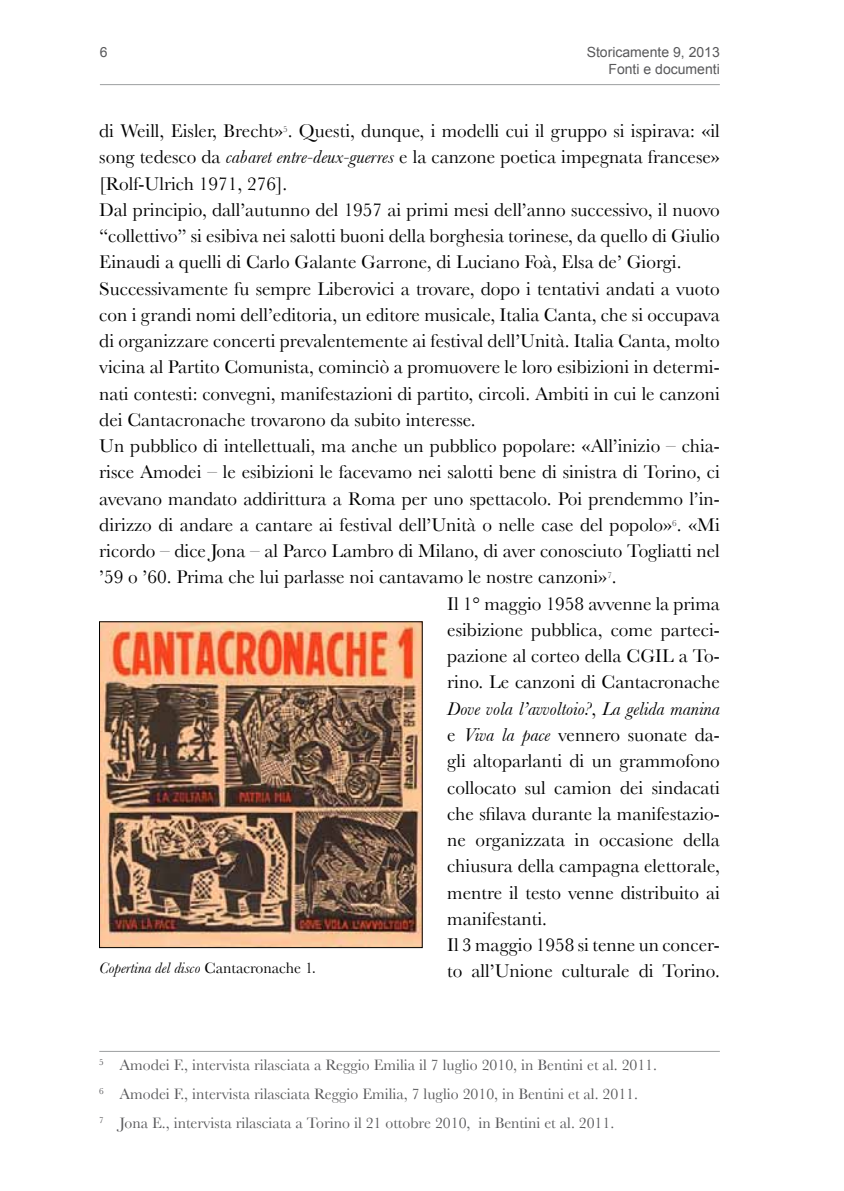
<style>
.page{position:relative;width:844px;height:1191px;background:#fff}
.page>*{position:absolute;margin:0;border:0;box-sizing:border-box;transform-origin:0 0}
.t1{font:19.25px "Baskerville";color:#000}
.t2{font:italic 19.25px "Baskerville";color:#000}
.t3{font:15.75px/28.9px "Baskerville";color:#58585a}
.t4{font:italic 15.75px "Baskerville";color:#000}
.t5{font:14px/16.8px "Arial";color:#58585a;text-align:right}
.s1{font-style:italic}
.s2{font-style:normal}
</style>
<div class="page">
<hr style="left:100px;top:84px;width:619px;height:1px;background:#9c9e9f">
<hr style="left:99px;top:1051px;width:620px;height:1px;background:#9c9e9f">
<img style="left:101px;top:623px;width:319px;height:322px">
<p class="t5" style="left:100px;top:44px;width:9px">6</p>
<p class="t5" style="left:586px;top:44px;width:135px">Storicamente 9, 2013<br>Fonti e documenti</p>
<p class="t1" style="left:99px;top:119px;width:622px">di Weill, Eisler, Brecht»<sup>5</sup>. Questi, dunque, i modelli cui il gruppo si ispirava: «il</p>
<p class="t1" style="left:99px;top:146px;width:622px">song tedesco da <span class="s1">cabaret entre-deux-guerres</span> e la canzone poetica impegnata francese»</p>
<p class="t1" style="left:99px;top:172px;width:190px">[Rolf-Ulrich 1971, 276].</p>
<p class="t1" style="left:99px;top:198px;width:622px">Dal principio, dall’autunno del 1957 ai primi mesi dell’anno successivo, il nuovo</p>
<p class="t1" style="left:99px;top:224px;width:622px">“collettivo” si esibiva nei salotti buoni della borghesia torinese, da quello di Giulio</p>
<p class="t1" style="left:99px;top:251px;width:583px">Einaudi a quelli di Carlo Galante Garrone, di Luciano Foà, Elsa de’ Giorgi.</p>
<p class="t1" style="left:99px;top:277px;width:622px">Successivamente fu sempre Liberovici a trovare, dopo i tentativi andati a vuoto</p>
<p class="t1" style="left:99px;top:303px;width:622px">con i grandi nomi dell’editoria, un editore musicale, Italia Canta, che si occupava</p>
<p class="t1" style="left:99px;top:329px;width:622px">di organizzare concerti prevalentemente ai festival dell’Unità. Italia Canta, molto</p>
<p class="t1" style="left:99px;top:356px;width:622px">vicina al Partito Comunista, cominciò a promuovere le loro esibizioni in determi-</p>
<p class="t1" style="left:99px;top:382px;width:622px">nati contesti: convegni, manifestazioni di partito, circoli. Ambiti in cui le canzoni</p>
<p class="t1" style="left:99px;top:408px;width:378px">dei Cantacronache trovarono da subito interesse.</p>
<p class="t1" style="left:99px;top:434px;width:622px">Un pubblico di intellettuali, ma anche un pubblico popolare: «All’inizio – chia-</p>
<p class="t1" style="left:99px;top:461px;width:622px">risce Amodei – le esibizioni le facevamo nei salotti bene di sinistra di Torino, ci</p>
<p class="t1" style="left:99px;top:487px;width:622px">avevano mandato addirittura a Roma per uno spettacolo. Poi prendemmo l’in-</p>
<p class="t1" style="left:99px;top:513px;width:622px">dirizzo di andare a cantare ai festival dell’Unità o nelle case del popolo»<sup>6</sup>. «Mi</p>
<p class="t1" style="left:99px;top:539px;width:622px">ricordo – dice Jona – al Parco Lambro di Milano, di aver conosciuto Togliatti nel</p>
<p class="t1" style="left:99px;top:566px;width:519px">’59 o ’60. Prima che lui parlasse noi cantavamo le nostre canzoni»<sup>7</sup>.</p>
<p class="t1" style="left:447px;top:592px;width:274px">Il 1° maggio 1958 avvenne la prima</p>
<p class="t1" style="left:447px;top:618px;width:274px">esibizione pubblica, come parteci-</p>
<p class="t1" style="left:447px;top:644px;width:274px">pazione al corteo della CGIL a To-</p>
<p class="t1" style="left:447px;top:671px;width:274px">rino. Le canzoni di Cantacronache</p>
<p class="t2" style="left:447px;top:697px;width:274px">Dove vola l’avvoltoio?<span class="s2">,</span> La gelida manina</p>
<p class="t1" style="left:447px;top:723px;width:274px">e <span class="s1">Viva la pace</span> vennero suonate da-</p>
<p class="t1" style="left:447px;top:749px;width:274px">gli altoparlanti di un grammofono</p>
<p class="t1" style="left:447px;top:776px;width:274px">collocato sul camion dei sindacati</p>
<p class="t1" style="left:447px;top:802px;width:274px">che sfilava durante la manifestazio-</p>
<p class="t1" style="left:447px;top:828px;width:274px">ne organizzata in occasione della</p>
<p class="t1" style="left:447px;top:854px;width:274px">chiusura della campagna elettorale,</p>
<p class="t1" style="left:447px;top:881px;width:274px">mentre il testo venne distribuito ai</p>
<p class="t1" style="left:447px;top:907px;width:101px">manifestanti.</p>
<p class="t1" style="left:447px;top:933px;width:274px">Il 3 maggio 1958 si tenne un concer-</p>
<p class="t1" style="left:447px;top:959px;width:274px">to all’Unione culturale di Torino.</p>
<p class="t4" style="left:99px;top:959px;width:219px">Copertina del disco <span class="s2">Cantacronache 1</span>.</p>
<p class="t3" style="left:99px;top:1050px;width:559px"><sup>5</sup> Amodei F., intervista rilasciata a Reggio Emilia il 7 luglio 2010, in Bentini et al. 2011.<br><sup>6</sup> Amodei F., intervista rilasciata Reggio Emilia, 7 luglio 2010, in Bentini et al. 2011.<br><sup>7</sup> Jona E., intervista rilasciata a Torino il 21 ottobre 2010, in Bentini et al. 2011.</p>
</div>
